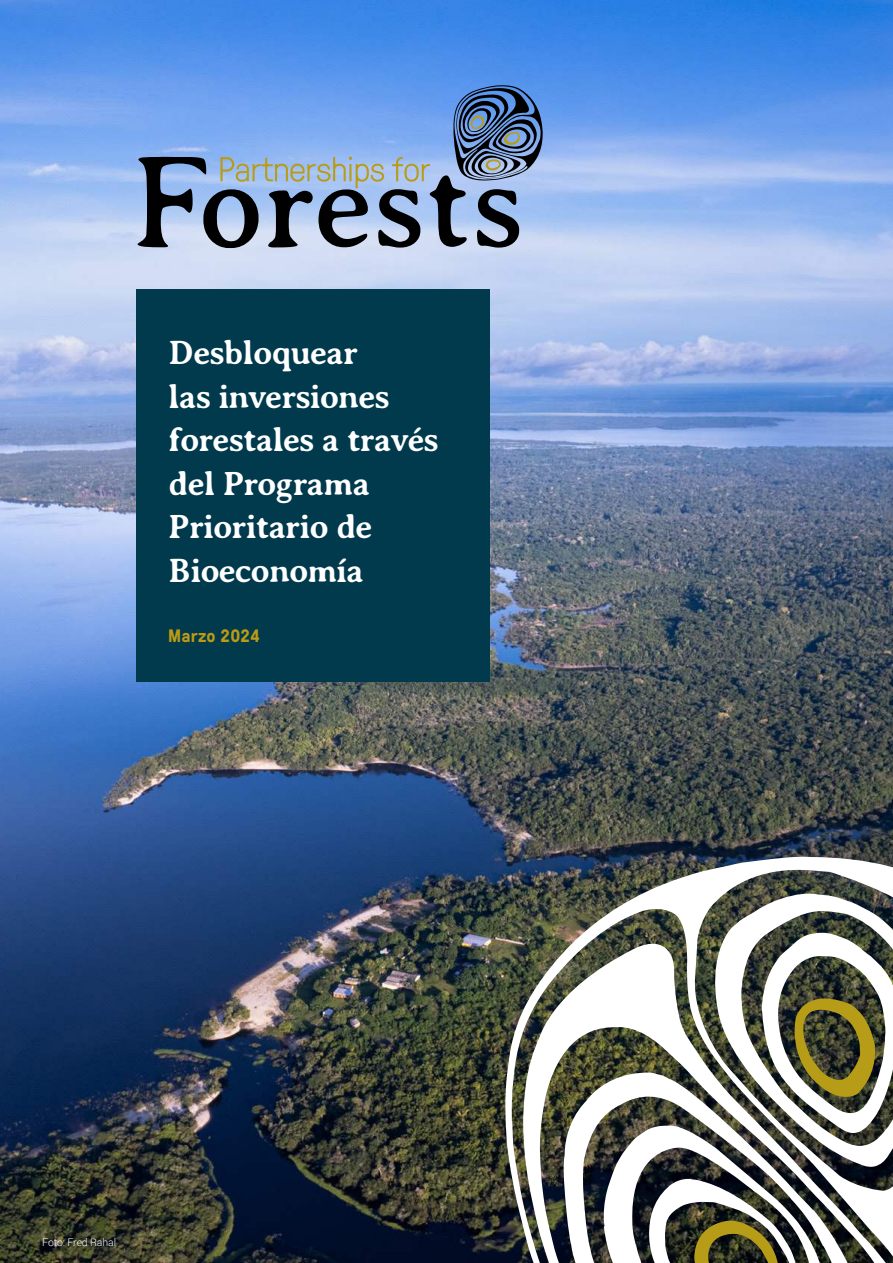
<style>
.page{position:relative;width:893px;height:1263px;background:#fff}
.page>*{position:absolute;margin:0;border:0;box-sizing:border-box;transform-origin:0 0}
.t1{font:700 34.5px/43.5px "Averia Serif";letter-spacing:-.03em;color:#fff}
.t2{font:700 18px "GT Pressura";letter-spacing:.02em;color:#bc9b14}
.t3{font:300 10.5px "Roboto";letter-spacing:-.01em;color:#fff}
</style>
<div class="page">
<img style="left:0;top:0;width:893px;height:1263px">
<img style="left:505px;top:856px;width:388px;height:407px">
<img style="left:523px;top:935px;width:80px;height:328px">
<svg style="left:603px;top:932px;width:290px;height:331px"></svg>
<div style="left:137px;top:290px;width:353px;height:392px;background:#003a4c"></div>
<svg style="left:138px;top:85px;width:405px;height:163px;background:#7692bd"></svg>
<p class="t1" style="left:168px;top:331px;width:272px">Desbloquear<br>las inversiones forestales a través del Programa<br>Prioritario de<br>Bioeconomía</p>
<p class="t2" style="left:168px;top:629px;width:93px">Marzo 2024</p>
<p class="t3" style="left:42px;top:1237px;width:75px">Foto: Fred Rahal</p>
</div>
